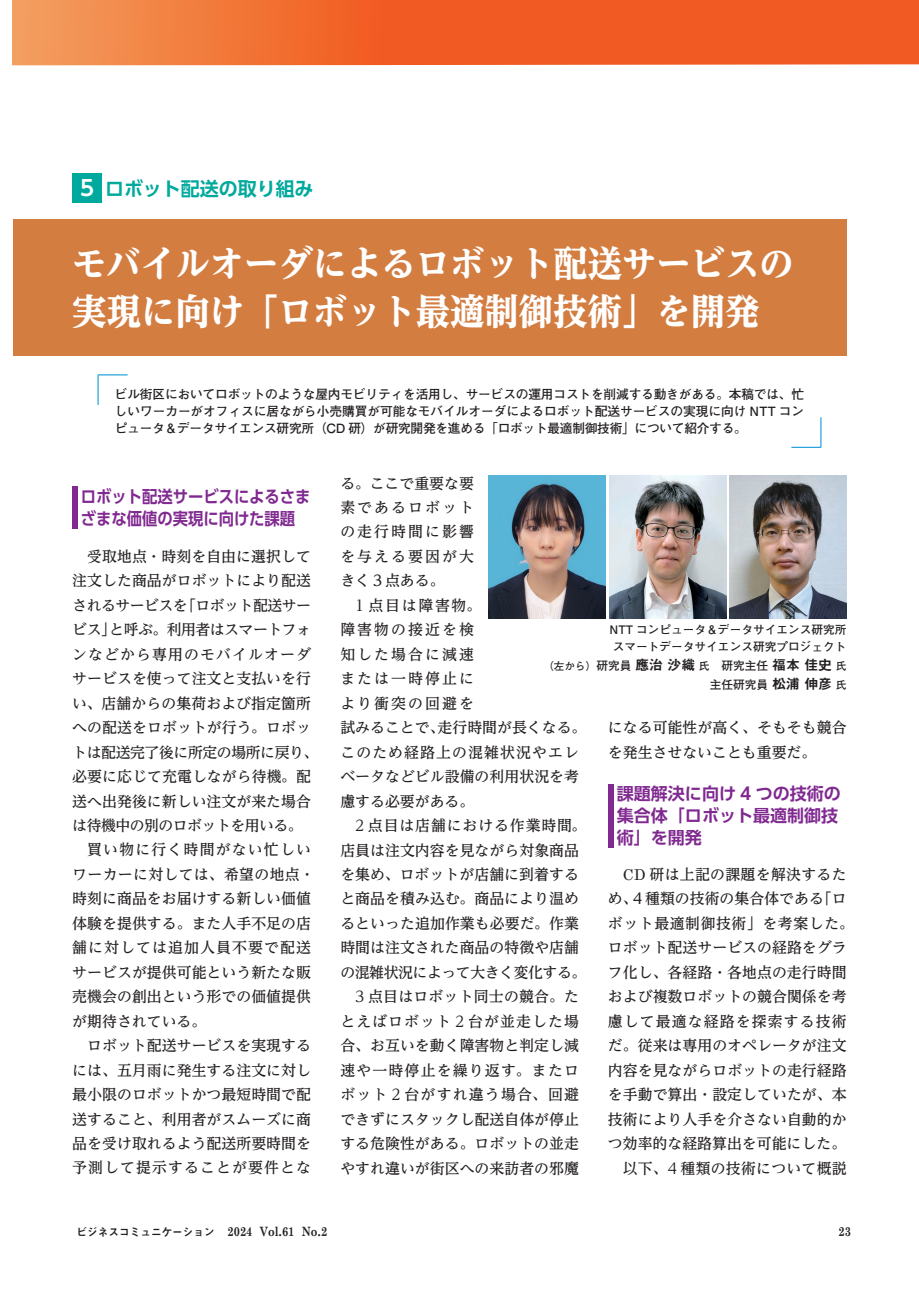
<style>
.page{position:relative;width:919px;height:1289px;background:#fff}
.page>*{position:absolute;margin:0;border:0;box-sizing:border-box;transform-origin:0 0}
.t1{font:800 36.15px/47.8px "UD Reimin Pro";color:#fff;scale:.95 1}
.t2{font:700 19.2px "UD Shin Go Pro De";color:#00a99d}
.t3{font:700 16.95px/22.4px "UD Shin Go Pro De";color:#802990}
.t4{font:700 16.95px/22.4px "UD Shin Go Pro De";color:#802990;scale:.9 1}
.t5{font:500 14.85px/24.5px "UD Reimin Pro";color:#231f20}
.t6{font:500 14.85px/24.5px "UD Reimin Pro";letter-spacing:.075em;color:#231f20}
.t7{font:500 14.85px "UD Reimin Pro";letter-spacing:.08em;color:#231f20}
.t8{font:500 14.85px "UD Reimin Pro";letter-spacing:-.03em;color:#231f20}
.t9{font:500 14.85px "UD Reimin Pro";letter-spacing:.06em;color:#231f20}
.t10{font:700 12.75px/17px "Futo Go B101 Pro";letter-spacing:-.025em;color:#231f20;text-align:justify}
.t11{font:12.75px "Century Sb Bold SI";color:#231f20;scale:.85 1}
.t12{font:700 11.7px/17px "Futo Go B101 Pro";color:#231f20}
.s1{font-size:21.3px;color:#fff}
.s2{font-weight:400}
.s3{font-size:10.65px}
.s4{font-family:"Midashi Go Pro MB31";font-weight:400;font-size:13.8px}
.s5{font-family:"Century Sb SI";font-weight:400}
.s6{font-family:"Midashi Go Pro MB31";font-size:10.65px}
</style>
<div class="page">
<svg style="left:13px;top:0;width:905px;height:64px;background:#f1682e"></svg>
<svg style="left:13px;top:64px;width:905px;height:2px"></svg>
<hr style="left:97px;top:375px;width:2px;height:30px;background:#0694d5">
<hr style="left:98px;top:374px;width:30px;height:1px;background:#0694d5">
<hr style="left:820px;top:417px;width:1px;height:30px;background:#0694d5">
<hr style="left:791px;top:447px;width:30px;height:1px;background:#0694d5">
<div style="left:72px;top:173px;width:30px;height:30px;background:#00a99d"></div>
<div style="left:13px;top:219px;width:833px;height:136px;background:#d37d41"></div>
<img style="left:729px;top:475px;width:117px;height:144px">
<img style="left:609px;top:475px;width:117px;height:144px">
<img style="left:489px;top:475px;width:116px;height:144px">
<div style="left:72px;top:486px;width:5px;height:42px;background:#802990"></div>
<div style="left:608px;top:783px;width:5px;height:64px;background:#802990"></div>
<p class="t2" style="left:80px;top:173px;width:235px"><span class="s1">5</span> ロボット配送の取り組み</p>
<h1 class="t1" style="left:72px;top:239px;width:760px">モバイルオーダによるロボット配送サービスの実現に向け「ロボット最適制御技術」を開発</h1>
<p class="t10" style="left:115px;top:384px;width:690px">ビル街区においてロボットのような屋内モビリティを活用し、サービスの運用コストを削減する動きがある。本稿では、忙しいワーカーがオフィスに居ながら小売購買が可能なモバイルオーダによるロボット配送サービスの実現に向け NTT コンピュータ＆データサイエンス研究所（CD 研）が研究開発を進める「ロボット最適制御技術」について紹介する。</p>
<p class="t4" style="left:81px;top:484px;width:257px">ロボット配送サービスによるさまざまな価値の実現に向けた課題</p>
<p class="t5" style="left:72px;top:543px;width:247px;text-indent:15px">受取地点<span class="s2">・</span>時刻を自由に選択して注文した商品がロボットにより配送されるサービスを「ロボット配送サービス」と呼ぶ。利用者はスマートフォンなどから専用のモバイルオーダサービスを使って注文と支払いを行い、店舗からの集荷および指定箇所への配送をロボットが行う。ロボットは配送完了後に所定の場所に戻り、必要に応じて充電しながら待機。配送へ出発後に新しい注文が来た場合は待機中の別のロボットを用いる。</p>
<p class="t5" style="left:72px;top:837px;width:244px;text-indent:15px">買い物に行く時間がない忙しいワーカーに対しては、希望の地点<span class="s2">・</span>時刻に商品をお届けする新しい価値体験を提供する。また人手不足の店舗に対しては追加人員不要で配送サービスが提供可能という新たな販売機会の創出という形での価値提供が期待されている。</p>
<p class="t5" style="left:72px;top:1032px;width:240px;text-align:justify;text-indent:15px">ロボット配送サービスを実現するには、五月雨に発生する注文に対し最小限のロボットかつ最短時間で配送すること、利用者がスムーズに商品を受け取れるよう配送所要時間を予測して提示することが要件とな</p>
<p class="t5" style="left:340px;top:470px;width:135px;text-align:justify">る。ここで重要な要素であるロボットの走行時間に影響を与える要因が大きく３点ある。</p>
<p class="t6" style="left:340px;top:592px;width:247px;text-indent:15px"><span class="s2">1</span> 点目は障害物。<br>障害物の接近を検<br>知した場合に減速<br>または一時停止に<br>より衝突の回避を<br>試みることで、走行時間が長くなる。このため経路上の混雑状況やエレベータなどビル設備の利用状況を考慮する必要がある。</p>
<p class="t9" style="left:355px;top:813px;width:233px"><span class="s2">2</span> 点目は店舗における作業時間。</p>
<p class="t5" style="left:340px;top:837px;width:240px">店員は注文内容を見ながら対象商品</p>
<p class="t5" style="left:340px;top:861px;width:240px">を集め、ロボットが店舗に到着する</p>
<p class="t5" style="left:340px;top:886px;width:240px">と商品を積み込む。商品により温め</p>
<p class="t5" style="left:340px;top:910px;width:240px">るといった追加作業も必要だ。作業</p>
<p class="t5" style="left:340px;top:935px;width:240px">時間は注文された商品の特徴や店舗</p>
<p class="t8" style="left:340px;top:960px;width:247px">の混雑状況によって大きく変化する。</p>
<p class="t5" style="left:355px;top:984px;width:225px"><span class="s2">3</span> 点目はロボット同士の競合。た</p>
<p class="t6" style="left:340px;top:1008px;width:240px">とえばロボット <span class="s2">2</span> 台が並走した場</p>
<p class="t5" style="left:340px;top:1032px;width:240px">合、お互いを動く障害物と判定し減</p>
<p class="t7" style="left:340px;top:1057px;width:240px">速や一時停止を繰り返す。またロ</p>
<p class="t7" style="left:340px;top:1082px;width:240px">ボット <span class="s2">2</span> 台がすれ違う場合、回避</p>
<p class="t5" style="left:340px;top:1106px;width:240px">できずにスタックし配送自体が停止</p>
<p class="t5" style="left:340px;top:1130px;width:240px">する危険性がある。ロボットの並走</p>
<p class="t5" style="left:340px;top:1155px;width:240px">やすれ違いが街区への来訪者の邪魔</p>
<p class="t12" style="left:609px;top:619px;width:239px">NTT コンピュータ＆データサイエンス研究所スマートデータサイエンス研究プロジェクト</p>
<p class="t12" style="left:543px;top:655px;width:305px;line-height:18px;text-align:right"><span class="s3">（左から）</span>研究員 <span class="s4">應治 沙織</span><span class="s3">氏</span>　研究主任 <span class="s4">福本 佳史</span><span class="s3">氏</span>主任研究員 <span class="s4">松浦 伸彦</span><span class="s3">氏</span></p>
<p class="t5" style="left:608px;top:715px;width:240px">になる可能性が高く、そもそも競合を発生させないことも重要だ。</p>
<p class="t3" style="left:617px;top:781px;width:225px">課題解決に向け 4 つの技術の集合体「ロボット最適制御技術」を開発</p>
<p class="t5" style="left:608px;top:861px;width:248px;text-align:center"><span class="s5">CD</span> 研は上記の課題を解決するた<br>め、４種類の技術の集合体である「ロボット最適制御技術」を考案した。ロボット配送サービスの経路をグラフ化し、各経路<span class="s2">・</span>各地点の走行時間および複数ロボットの競合関係を考慮して最適な経路を探索する技術だ。従来は専用のオペレータが注文内容を見ながらロボットの走行経路を手動で算出<span class="s2">・</span>設定していたが、本技術により人手を介さない自動的かつ効率的な経路算出を可能にした。以下、<span class="s2">4</span> 種類の技術について概説</p>
<p class="t11" style="left:77px;top:1221px;width:296px"><span class="s6">ビジネスコミュニケーション</span> 2024 Vol.61 No.2</p>
<p class="t11" style="left:838px;top:1221px;width:16px">23</p>
</div>
